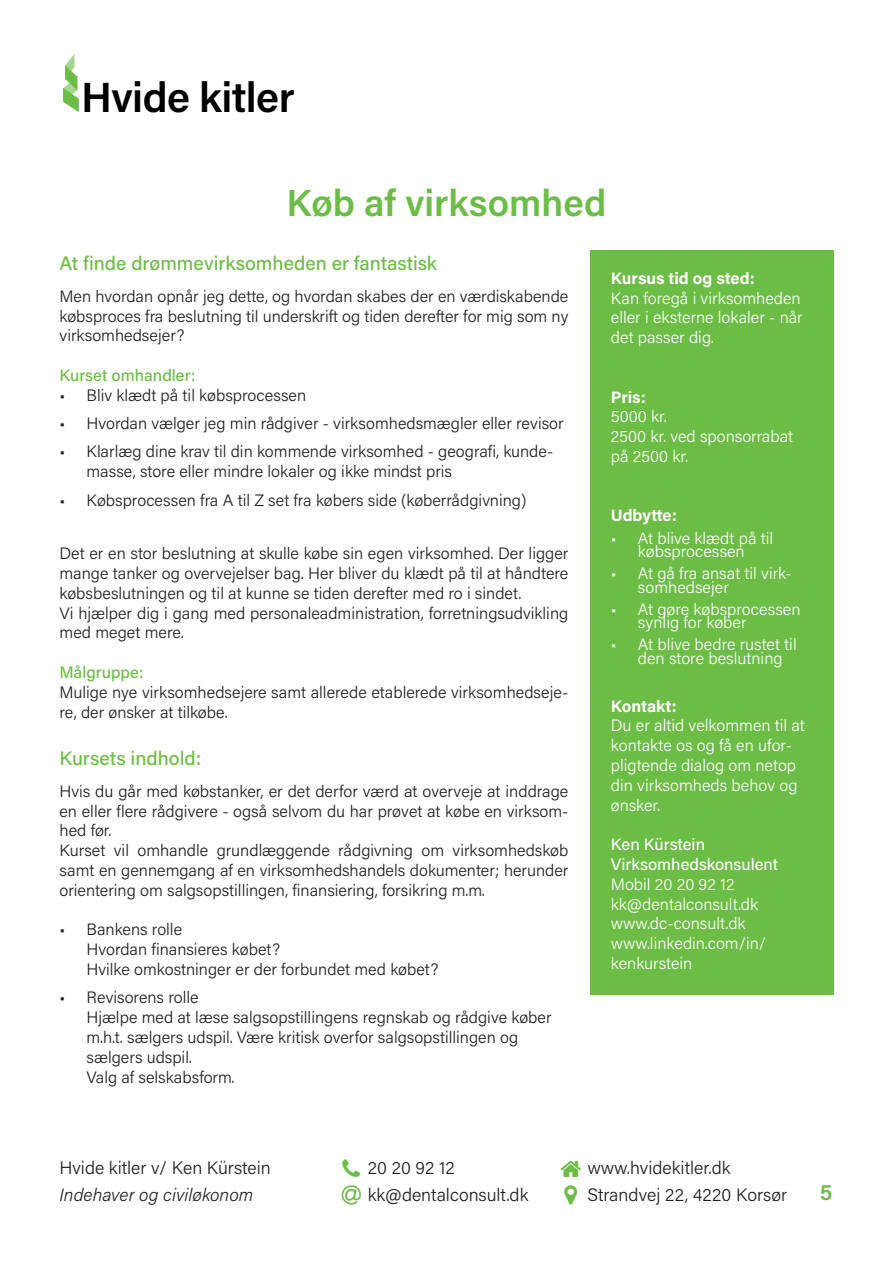
<style>
.page{position:relative;width:893px;height:1263px;background:#fff}
.page>*{position:absolute;margin:0;border:0;box-sizing:border-box;transform-origin:0 0}
.t1{font:600 42.15px "Acumin Pro";letter-spacing:-.015em;color:#000001}
.t2{font:600 37.5px "Acumin Pro";color:#6cbd45}
.t3{font:600 22.5px "Acumin Pro";color:#6cbd45}
.t4{font:500 19.5px "Acumin Pro";color:#6cbd45}
.t5{font:300 18px/27px "Acumin Pro";color:#231f20}
.t6{font:italic 300 18px "Acumin Pro";color:#231f20}
.t7{font:300 16.5px/19.8px "Acumin Pro";color:#231f20}
.t8{font:300 16.5px/19.8px "Acumin Pro";color:#fff}
.t9{font:700 16.5px "Acumin Pro";letter-spacing:-.005em;color:#fff}
.t10{font:500 16.5px/19.8px "Acumin Pro";color:#fff}
.t11{font:500 16.5px "Acumin Pro";color:#6cbd45}
</style>
<div class="page">
<svg style="left:63px;top:54px;width:16px;height:58px"></svg>
<div style="left:590px;top:250px;width:243px;height:745px;background:#6cbd45"></div>
<h1 class="t1" style="left:81px;top:68px;width:215px">Hvide kitler</h1>
<h2 class="t2" style="left:287px;top:176px;width:321px">Køb af virksomhed</h2>
<p class="t4" style="left:60px;top:249px;width:379px">At finde drømmevirksomheden er fantastisk</p>
<p class="t7" style="left:60px;top:285px;width:510px;text-align:justify">Men hvordan opnår jeg dette, og hvordan skabes der en værdiskabende købsproces fra beslutning til underskrift og tiden derefter for mig som ny virksomhedsejer?</p>
<p class="t11" style="left:60px;top:364px;width:137px">Kurset omhandler:</p>
<p class="t7" style="left:60px;top:384px;width:248px">• Bliv klædt på til købsprocessen</p>
<p class="t7" style="left:60px;top:413px;width:506px">• Hvordan vælger jeg min rådgiver - virksomhedsmægler eller revisor</p>
<p class="t7" style="left:87px;top:441px;width:468px;text-indent:-27px">• Klarlæg dine krav til din kommende virksomhed - geografi, kunde&shy;masse, store eller mindre lokaler og ikke mindst pris</p>
<p class="t7" style="left:60px;top:489px;width:468px">• Købsprocessen fra A til Z set fra købers side (køberrådgivning)</p>
<p class="t7" style="left:60px;top:543px;width:510px">Det er en stor beslutning at skulle købe sin egen virksomhed. Der ligger mange tanker og overvejelser bag. Her bliver du klædt på til at håndtere købsbeslutningen og til at kunne se tiden derefter med ro i sindet.<br>Vi hjælper dig i gang med personaleadministration, forretningsudvikling med meget mere.</p>
<p class="t11" style="left:60px;top:661px;width:85px">Målgruppe:</p>
<p class="t7" style="left:60px;top:681px;width:510px">Mulige nye virksomhedsejere samt allerede etablerede virksomhedseje&shy;re, der ønsker at tilkøbe.</p>
<p class="t4" style="left:60px;top:744px;width:143px">Kursets indhold:</p>
<p class="t7" style="left:60px;top:780px;width:510px">Hvis du går med købstanker, er det derfor værd at overveje at inddrage en eller flere rådgivere - også selvom du har prøvet at købe en virksom&shy;hed før.<br>Kurset vil omhandle grundlæggende rådgivning om virksomhedskøb samt en gennemgang af en virksomhedshandels dokumenter; herunder orientering om salgsopstillingen, finansiering, forsikring m.m.</p>
<p class="t7" style="left:87px;top:919px;width:353px;text-indent:-27px">• Bankens rolle<br>Hvordan finansieres købet?<br>Hvilke omkostninger er der forbundet med købet?</p>
<p class="t7" style="left:87px;top:987px;width:467px;text-indent:-27px">• Revisorens rolle<br>Hjælpe med at læse salgsopstillingens regnskab og rådgive køber m.h.t. sælgers udspil. Være kritisk overfor salgsopstillingen og sælgers udspil.<br>Valg af selskabsform.</p>
<p class="t9" style="left:611px;top:266px;width:146px">Kursus tid og sted:</p>
<p class="t8" style="left:611px;top:287px;width:193px">Kan foregå i virksomheden eller i eksterne lokaler - når det passer dig.</p>
<p class="t9" style="left:611px;top:385px;width:37px">Pris:</p>
<p class="t8" style="left:611px;top:406px;width:184px">5000 kr.<br>2500 kr. ved sponsorrabat på 2500 kr.</p>
<p class="t9" style="left:611px;top:504px;width:68px">Udbytte:</p>
<p class="t8" style="left:611px;top:530px;width:164px;line-height:13.5px;text-align:center">• At blive klædt på til købsprocessen</p>
<p class="t8" style="left:638px;top:566px;width:155px;line-height:13.5px;text-indent:-27px">• At gå fra ansat til virk&shy;somhedsejer</p>
<p class="t8" style="left:638px;top:601px;width:164px;line-height:13.5px;text-indent:-27px">• At gøre købsprocessen synlig for køber</p>
<p class="t8" style="left:638px;top:637px;width:160px;line-height:13.5px;text-indent:-27px">• At blive bedre rustet til den store beslutning</p>
<p class="t9" style="left:611px;top:694px;width:67px">Kontakt:</p>
<p class="t8" style="left:611px;top:715px;width:196px">Du er altid velkommen til at kontakte os og få en ufor&shy;pligtende dialog om netop din virksomheds behov og ønsker.</p>
<p class="t10" style="left:611px;top:834px;width:169px">Ken Kürstein<br>Virksomhedskonsulent</p>
<p class="t8" style="left:611px;top:873px;width:157px">Mobil 20 20 92 12 kk@dentalconsult.dk www.dc-consult.dk www.linkedin.com/in/ kenkurstein</p>
<p class="t5" style="left:60px;top:1154px;width:213px">Hvide kitler v/ Ken Kürstein</p>
<p class="t6" style="left:60px;top:1182px;width:195px">Indehaver og civiløkonom</p>
<p class="t5" style="left:368px;top:1154px;width:162px">20 20 92 12 kk@dentalconsult.dk</p>
<p class="t5" style="left:587px;top:1154px;width:201px">www.hvidekitler.dk<br>Strandvej 22, 4220 Korsør</p>
<h3 class="t3" style="left:820px;top:1176px;width:14px">5</h3>
</div>
